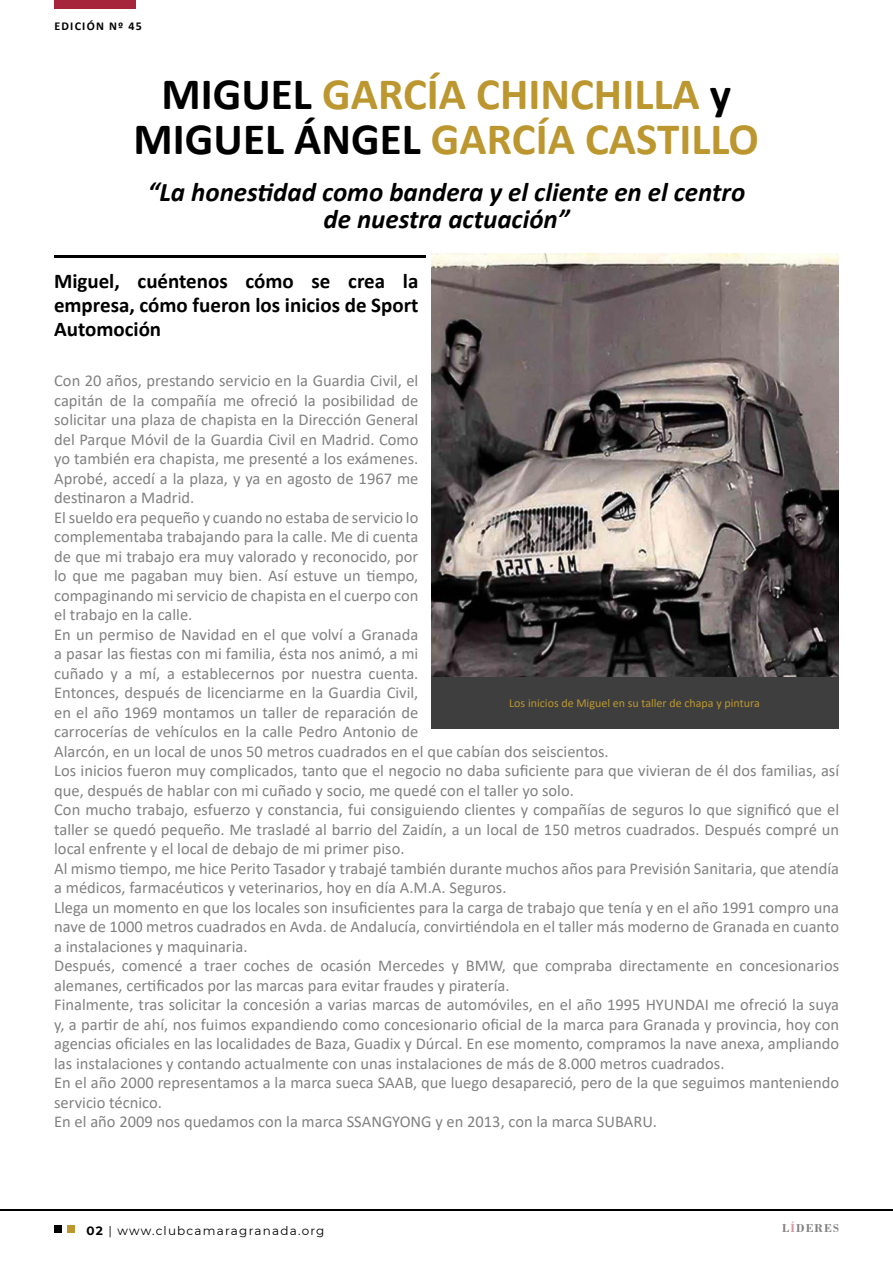
<style>
.page{position:relative;width:893px;height:1263px;background:#fff}
.page>*{position:absolute;margin:0;border:0;box-sizing:border-box;transform-origin:0 0}
.t1{font:700 45px/45px "Calibri";color:#bc972f;text-align:center}
.t2{font:italic 700 27px/27px "Calibri";color:#000;text-align:center}
.t3{font:700 21px/24px "Calibri";color:#000;text-align:justify}
.t4{font:16.5px/19.5px "Calibri";color:#000}
.t5{font:12px "Calibri";color:#bc972f}
.t6{font:12px "Montserrat";letter-spacing:.1em;color:#000}
.t7{font:700 12px "Calibri";letter-spacing:.1em;color:#000}
.t8{font:700 12px "Bodoni";letter-spacing:.1em;color:#000}
.s1{color:#000}
.s2{font-weight:700}
.s3{color:#a7253a}
</style>
<div class="page">
<div style="left:54px;top:1225px;width:7px;height:7px;background:#000"></div>
<div style="left:68px;top:1225px;width:7px;height:7px;background:#bc972f"></div>
<hr style="left:54px;top:256px;width:371px;height:2px;background:#000">
<div style="left:54px;top:0;width:82px;height:9px;background:#a7253a"></div>
<hr style="left:0;top:1209px;width:893px;height:1px;background:#000">
<img style="left:431px;top:253px;width:408px;height:425px">
<div style="left:431px;top:678px;width:408px;height:51px;background:#3e3e3e"></div>
<p class="t7" style="left:55px;top:18px;width:89px">EDICIÓN Nº 45</p>
<h1 class="t1" style="left:134px;top:71px;width:627px"><span class="s1">MIGUEL</span> GARCÍA CHINCHILLA <span class="s1">y<br>MIGUEL ÁNGEL</span> GARCÍA CASTILLO</h1>
<h2 class="t2" style="left:148px;top:178px;width:599px">“La honestidad como bandera y el cliente en el centro de nuestra actuación”</h2>
<p class="t3" style="left:54px;top:269px;width:366px">Miguel, cuéntenos cómo se crea la empresa, cómo fueron los inicios de Sport Automoción</p>
<p class="t4" style="left:54px;top:370px;width:786px">Con 20 años, prestando servicio en la Guardia Civil, el<br>capitán de la compañía me ofreció la posibilidad de<br>solicitar una plaza de chapista en la Dirección General<br>del Parque Móvil de la Guardia Civil en Madrid. Como<br>yo también era chapista, me presenté a los exámenes.<br>Aprobé, accedí a la plaza, y ya en agosto de 1967 me<br>destinaron a Madrid.<br>El sueldo era pequeño y cuando no estaba de servicio lo<br>complementaba trabajando para la calle. Me di cuenta<br>de que mi trabajo era muy valorado y reconocido, por<br>lo que me pagaban muy bien. Así estuve un tiempo,<br>compaginando mi servicio de chapista en el cuerpo con<br>el trabajo en la calle.<br>En un permiso de Navidad en el que volví a Granada<br>a pasar las fiestas con mi familia, ésta nos animó, a mi<br>cuñado y a mí, a establecernos por nuestra cuenta.<br>Entonces, después de licenciarme en la Guardia Civil,<br>en el año 1969 montamos un taller de reparación de<br>carrocerías de vehículos en la calle Pedro Antonio de<br>Alarcón, en un local de unos 50 metros cuadrados en el que cabían dos seiscientos.<br>Los inicios fueron muy complicados, tanto que el negocio no daba suficiente para que vivieran de él dos familias, así que, después de hablar con mi cuñado y socio, me quedé con el taller yo solo.<br>Con mucho trabajo, esfuerzo y constancia, fui consiguiendo clientes y compañías de seguros lo que significó que el taller se quedó pequeño. Me trasladé al barrio del Zaidín, a un local de 150 metros cuadrados. Después compré un local enfrente y el local de debajo de mi primer piso.<br>Al mismo tiempo, me hice Perito Tasador y trabajé también durante muchos años para Previsión Sanitaria, que atendía a médicos, farmacéuticos y veterinarios, hoy en día A.M.A. Seguros.<br>Llega un momento en que los locales son insuficientes para la carga de trabajo que tenía y en el año 1991 compro una nave de 1000 metros cuadrados en Avda. de Andalucía, convirtiéndola en el taller más moderno de Granada en cuanto a instalaciones y maquinaria.<br>Después, comencé a traer coches de ocasión Mercedes y BMW, que compraba directamente en concesionarios alemanes, certificados por las marcas para evitar fraudes y piratería.<br>Finalmente, tras solicitar la concesión a varias marcas de automóviles, en el año 1995 HYUNDAI me ofreció la suya y, a partir de ahí, nos fuimos expandiendo como concesionario oficial de la marca para Granada y provincia, hoy con agencias oficiales en las localidades de Baza, Guadix y Dúrcal. En ese momento, compramos la nave anexa, ampliando las instalaciones y contando actualmente con unas instalaciones de más de 8.000 metros cuadrados.<br>En el año 2000 representamos a la marca sueca SAAB, que luego desapareció, pero de la que seguimos manteniendo servicio técnico.<br>En el año 2009 nos quedamos con la marca SSANGYONG y en 2013, con la marca SUBARU.</p>
<p class="t5" style="left:509px;top:695px;width:252px">Los inicios de Miguel en su taller de chapa y pintura</p>
<p class="t6" style="left:86px;top:1223px;width:240px"><span class="s2">02</span> | www.clubcamaragranada.org</p>
<p class="t8" style="left:782px;top:1220px;width:58px">L<span class="s3">Í</span>DERES</p>
</div>
